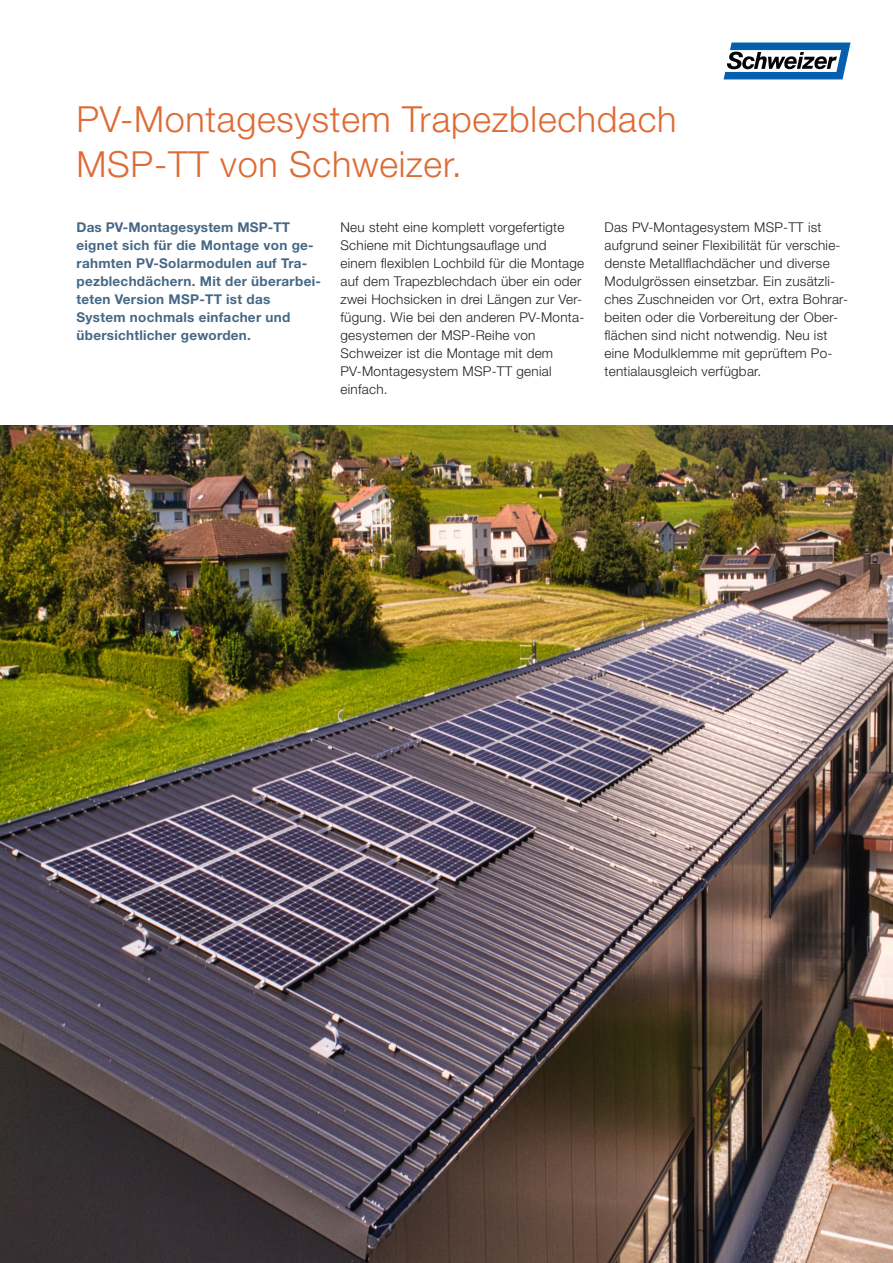
<style>
.page{position:relative;width:893px;height:1263px;background:#fff}
.page>*{position:absolute;margin:0;border:0;box-sizing:border-box;transform-origin:0 0}
.t1{font:300 36px/45px "Helvetica Neue LT Std";letter-spacing:.02em;color:#de6b35}
.t2{font:300 13.5px/18px "Helvetica Neue LT Std";letter-spacing:.02em;color:#231f20}
.t3{font:700 13.5px/18px "Helvetica Neue LT Std";letter-spacing:.02em;color:#466886}
</style>
<div class="page">
<svg style="left:724px;top:43px;width:127px;height:36px"></svg>
<img style="left:0;top:425px;width:893px;height:838px">
<h1 class="t1" style="left:77px;top:96px;width:601px">PV-Montagesystem Trapezblechdach<br>MSP-TT von Schweizer.</h1>
<p class="t3" style="left:77px;top:218px;width:246px">Das PV-Montagesystem MSP-TT eignet sich für die Montage von ge&shy;rahmten PV-Solarmodulen auf Tra&shy;pezblechdächern. Mit der überarbei&shy;teten Version MSP-TT ist das<br>System nochmals einfacher und übersichtlicher geworden.</p>
<p class="t2" style="left:340px;top:218px;width:245px">Neu steht eine komplett vorgefertigte Schiene mit Dichtungsauflage und einem flexiblen Lochbild für die Montage auf dem Trapezblechdach über ein oder zwei Hochsicken in drei Längen zur Ver&shy;fügung. Wie bei den anderen PV-Monta&shy;gesystemen der MSP-Reihe von Schweizer ist die Montage mit dem PV-Montagesystem MSP-TT genial einfach.</p>
<p class="t2" style="left:604px;top:218px;width:245px">Das PV-Montagesystem MSP-TT ist aufgrund seiner Flexibilität für verschie&shy;denste Metallflachdächer und diverse Modulgrössen einsetzbar. Ein zusätzli&shy;ches Zuschneiden vor Ort, extra Bohrar&shy;beiten oder die Vorbereitung der Ober&shy;flächen sind nicht notwendig. Neu ist eine Modulklemme mit geprüftem Po&shy;tentialausgleich verfügbar.</p>
</div>
